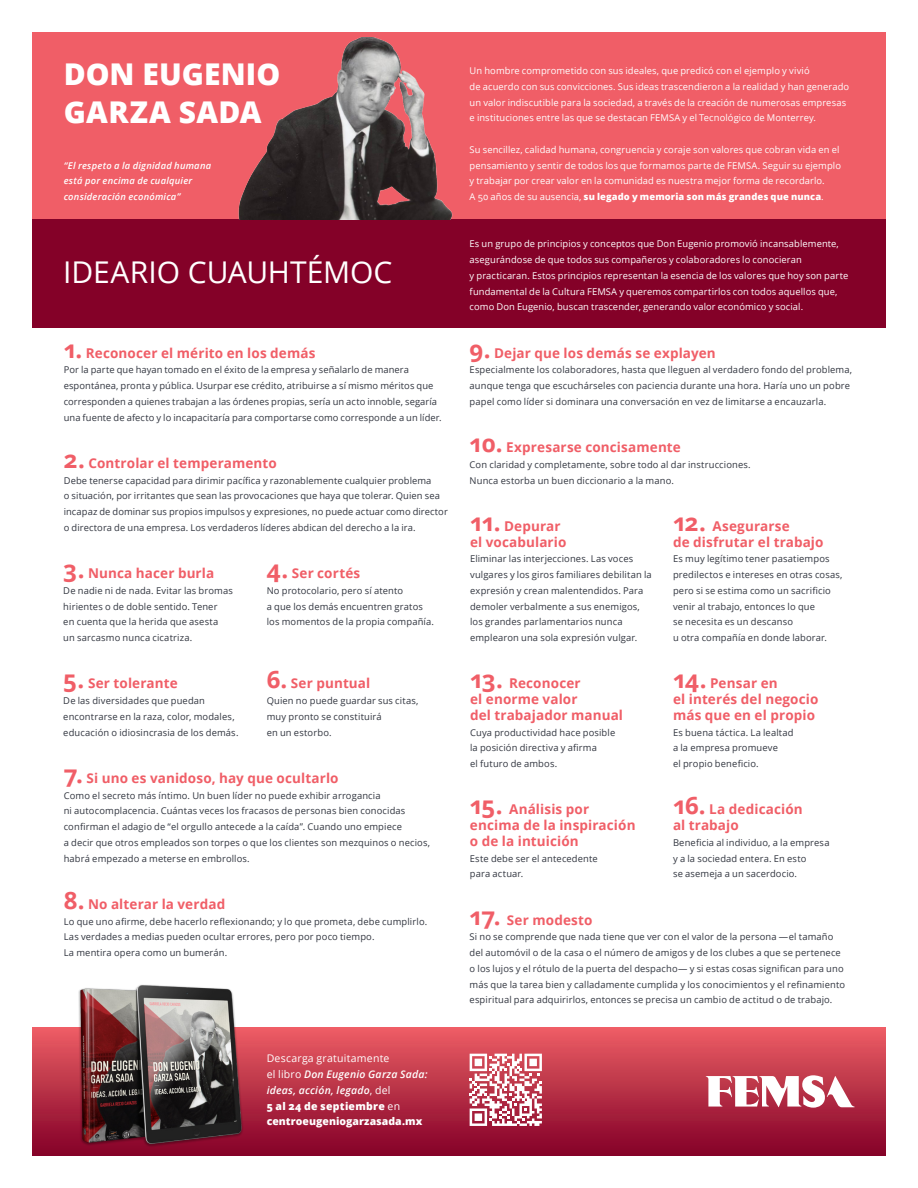
<style>
.page{position:relative;width:918px;height:1188px;background:#fff}
.page>*{position:absolute;margin:0;border:0;box-sizing:border-box;transform-origin:0 0}
.t1{font:800 30px/37.5px "Open Sans";letter-spacing:.005em;color:#fff}
.t2{font:30px "Open Sans";letter-spacing:-.005em;color:#fff}
.t3{font:700 13.5px/15.8px "Open Sans";letter-spacing:.01em;color:#f05e67}
.t4{font:800 10.5px/15.8px "Open Sans";letter-spacing:.005em;color:#fff}
.t5{font:9.3px/15.8px "Open Sans";letter-spacing:.015em;color:#323640}
.t6{font:9.3px/15.8px "Open Sans";letter-spacing:.01em;color:#fff}
.t7{font:italic 600 9.3px/15.8px "Open Sans";letter-spacing:.025em;color:#fff}
.s1{font-size:24px}
.s2{font-weight:400}
.s3{font-weight:600;font-style:italic}
.s4{font-weight:800}
</style>
<div class="page">
<div style="left:32px;top:32px;width:854px;height:296px;background:#f05e67"></div>
<div style="left:32px;top:219px;width:854px;height:109px;background:#840128"></div>
<div style="left:32px;top:1028px;width:854px;height:128px;background:linear-gradient(to bottom,#ec5e65,#840128)"></div>
<svg style="left:706px;top:1075px;width:149px;height:33px"></svg>
<img style="left:238px;top:37px;width:215px;height:182px">
<img style="left:40px;top:984px;width:232px;height:172px">
<svg style="left:470px;top:1054px;width:72px;height:72px"></svg>
<p class="t1" style="left:64px;top:54px;width:218px">DON EUGENIO<br>GARZA SADA</p>
<p class="t7" style="left:64px;top:157px;width:149px">“El respeto a la dignidad humana está por encima de cualquier consideración económica”</p>
<p class="t2" style="left:63px;top:252px;width:331px">IDEARIO CUAUHTÉMOC</p>
<p class="t3" style="left:64px;top:344px;width:253px"><span class="s1">1.</span> Reconocer el mérito en los demás</p>
<p class="t5" style="left:64px;top:362px;width:379px">Por la parte que hayan tomado en el éxito de la empresa y señalarlo de manera espontánea, pronta y pública. Usurpar ese crédito, atribuirse a sí mismo méritos que corresponden a quienes trabajan a las órdenes propias, sería un acto innoble, segaría una fuente de afecto y lo incapacitaría para comportarse como corresponde a un líder.</p>
<p class="t3" style="left:64px;top:455px;width:215px"><span class="s1">2.</span> Controlar el temperamento</p>
<p class="t5" style="left:64px;top:472px;width:386px">Debe tenerse capacidad para dirimir pacífica y razonablemente cualquier problema<br>o situación, por irritantes que sean las provocaciones que haya que tolerar. Quien sea incapaz de dominar sus propios impulsos y expresiones, no puede actuar como director o directora de una empresa. Los verdaderos líderes abdican del derecho a la ira.</p>
<p class="t3" style="left:63px;top:565px;width:152px"><span class="s1">3.</span> Nunca hacer burla</p>
<p class="t5" style="left:63px;top:582px;width:171px">De nadie ni de nada. Evitar las bromas hirientes o de doble sentido. Tener<br>en cuenta que la herida que asesta<br>un sarcasmo nunca cicatriza.</p>
<p class="t3" style="left:63px;top:675px;width:116px"><span class="s1">5.</span> Ser tolerante</p>
<p class="t5" style="left:63px;top:693px;width:177px">De las diversidades que puedan encontrarse en la raza, color, modales, educación o idiosincrasia de los demás.</p>
<p class="t3" style="left:267px;top:565px;width:95px"><span class="s1">4.</span> Ser cortés</p>
<p class="t5" style="left:267px;top:582px;width:169px">No protocolario, pero sí atento<br>a que los demás encuentren gratos los momentos de la propia compañía.</p>
<p class="t3" style="left:267px;top:675px;width:105px"><span class="s1">6.</span> Ser puntual</p>
<p class="t5" style="left:267px;top:693px;width:153px">Quien no puede guardar sus citas, muy pronto se constituirá<br>en un estorbo.</p>
<p class="t3" style="left:64px;top:770px;width:276px"><span class="s1">7.</span> Si uno es vanidoso, hay que ocultarlo</p>
<p class="t5" style="left:64px;top:787px;width:368px">Como el secreto más íntimo. Un buen líder no puede exhibir arrogancia<br>ni autocomplacencia. Cuántas veces los fracasos de personas bien conocidas confirman el adagio de “el orgullo antecede a la caída”. Cuando uno empiece<br>a decir que otros empleados son torpes o que los clientes son mezquinos o necios, habrá empezado a meterse en embrollos.</p>
<p class="t3" style="left:64px;top:896px;width:163px"><span class="s1">8.</span> No alterar la verdad</p>
<p class="t5" style="left:64px;top:913px;width:365px">Lo que uno afirme, debe hacerlo reflexionando; y lo que prometa, debe cumplirlo.<br>Las verdades a medias pueden ocultar errores, pero por poco tiempo.<br>La mentira opera como un bumerán.</p>
<p class="t4" style="left:267px;top:1050px;width:162px"><span class="s2">Descarga gratuitamente<br>el libro</span> <span class="s3">Don Eugenio Garza Sada: ideas, acción, legado</span><span class="s2">, del<br></span>5 al 24 de septiembre <span class="s2">en </span>centroeugeniogarzasada.mx</p>
<p class="t6" style="left:470px;top:63px;width:381px">Un hombre comprometido con sus ideales, que predicó con el ejemplo y vivió<br>de acuerdo con sus convicciones. Sus ideas trascendieron a la realidad y han generado un valor indiscutible para la sociedad, a través de la creación de numerosas empresas e instituciones entre las que se destacan FEMSA y el Tecnológico de Monterrey.</p>
<p class="t6" style="left:470px;top:141px;width:373px">Su sencillez, calidad humana, congruencia y coraje son valores que cobran vida en el pensamiento y sentir de todos los que formamos parte de FEMSA. Seguir su ejemplo y trabajar por crear valor en la comunidad es nuestra mejor forma de recordarlo.<br>A 50 años de su ausencia, <span class="s4">su legado y memoria son más grandes que nunca</span>.</p>
<p class="t6" style="left:470px;top:236px;width:380px">Es un grupo de principios y conceptos que Don Eugenio promovió incansablemente, asegurándose de que todos sus compañeros y colaboradores lo conocieran<br>y practicaran. Estos principios representan la esencia de los valores que hoy son parte</p>
<p class="t6" style="left:470px;top:283px;width:369px">fundamental de la Cultura FEMSA y queremos compartirlos con todos aquellos que, como Don Eugenio, buscan trascender, generando valor económico y social.</p>
<p class="t3" style="left:470px;top:344px;width:248px"><span class="s1">9.</span> Dejar que los demás se explayen</p>
<p class="t5" style="left:470px;top:362px;width:384px">Especialmente los colaboradores, hasta que lleguen al verdadero fondo del problema, aunque tenga que escuchárseles con paciencia durante una hora. Haría uno un pobre papel como líder si dominara una conversación en vez de limitarse a encauzarla.</p>
<p class="t3" style="left:470px;top:439px;width:213px"><span class="s1">10.</span> Expresarse concisamente</p>
<p class="t5" style="left:470px;top:456px;width:283px">Con claridad y completamente, sobre todo al dar instrucciones.<br>Nunca estorba un buen diccionario a la mano.</p>
<p class="t3" style="left:470px;top:518px;width:98px"><span class="s1">11.</span> Depurar el vocabulario</p>
<p class="t5" style="left:470px;top:551px;width:183px">Eliminar las interjecciones. Las voces vulgares y los giros familiares debilitan la expresión y crean malentendidos. Para demoler verbalmente a sus enemigos, los grandes parlamentarios nunca emplearon una sola expresión vulgar.</p>
<p class="t3" style="left:470px;top:675px;width:154px"><span class="s1">13.</span> Reconocer<br>el enorme valor<br>del trabajador manual</p>
<p class="t5" style="left:470px;top:724px;width:147px">Cuya productividad hace posible la posición directiva y afirma<br>el futuro de ambos.</p>
<p class="t3" style="left:470px;top:801px;width:167px"><span class="s1">15.</span> Análisis por encima de la inspiración o de la intuición</p>
<p class="t5" style="left:470px;top:850px;width:129px">Este debe ser el antecedente para actuar.</p>
<p class="t3" style="left:673px;top:518px;width:152px"><span class="s1">12.</span> Asegurarse<br>de disfrutar el trabajo</p>
<p class="t5" style="left:673px;top:551px;width:171px">Es muy legítimo tener pasatiempos predilectos e intereses en otras cosas, pero si se estima como un sacrificio venir al trabajo, entonces lo que<br>se necesita es un descanso<br>u otra compañía en donde laborar.</p>
<p class="t3" style="left:673px;top:675px;width:147px"><span class="s1">14.</span> Pensar en<br>el interés del negocio más que en el propio</p>
<p class="t5" style="left:673px;top:724px;width:122px">Es buena táctica. La lealtad a la empresa promueve<br>el propio beneficio.</p>
<p class="t3" style="left:673px;top:801px;width:131px"><span class="s1">16.</span> La dedicación al trabajo</p>
<p class="t5" style="left:673px;top:834px;width:158px">Beneficia al individuo, a la empresa y a la sociedad entera. En esto<br>se asemeja a un sacerdocio.</p>
<p class="t3" style="left:470px;top:911px;width:125px"><span class="s1">17.</span> Ser modesto</p>
<p class="t5" style="left:470px;top:929px;width:377px">Si no se comprende que nada tiene que ver con el valor de la persona —el tamaño del automóvil o de la casa o el número de amigos y de los clubes a que se pertenece o los lujos y el rótulo de la puerta del despacho— y si estas cosas significan para uno más que la tarea bien y calladamente cumplida y los conocimientos y el refinamiento espiritual para adquirirlos, entonces se precisa un cambio de actitud o de trabajo.</p>
</div>
